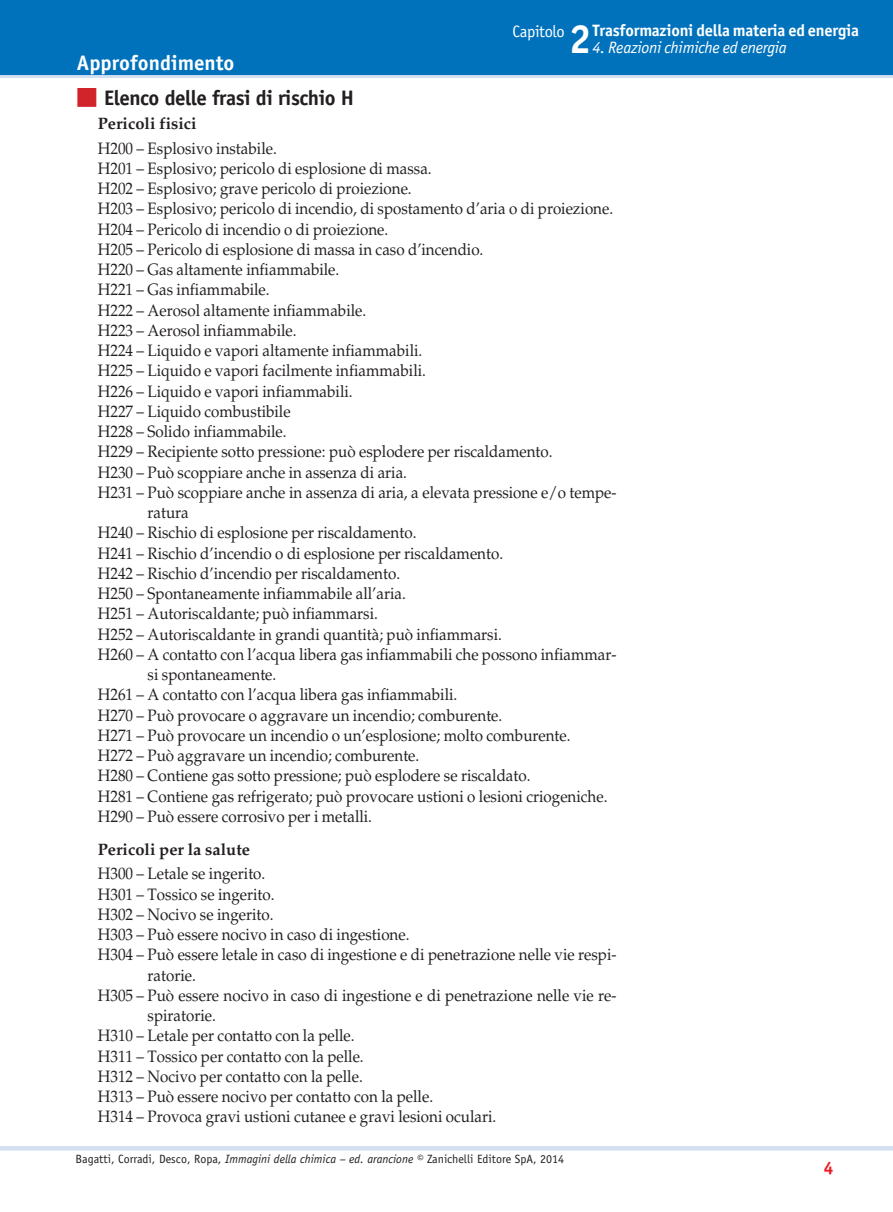
<style>
.page{position:relative;width:893px;height:1212px;background:#fff}
.page>*{position:absolute;margin:0;border:0;box-sizing:border-box;transform-origin:0 0}
.t1{font:700 40.65px "Officina Sans Std";color:#fff}
.t2{font:700 21px "Officina Sans Std";letter-spacing:-.025em;color:#231f20}
.t3{font:700 21px "Officina Sans Std";color:#fff}
.t4{font:700 18px "Officina Sans Std";color:#ee1d23}
.t5{font:16.5px "Palatino LT Std";color:#231f20;scale:.92 1}
.t6{font:700 16.5px "Officina Sans Std";letter-spacing:-.015em;color:#fff}
.t7{font:700 16.5px "Palatino LT Std";color:#231f20}
.t8{font:italic 16.5px "Officina Sans Std";letter-spacing:-.015em;color:#fff}
.t9{font:16.5px "Officina Sans Std";letter-spacing:-.02em;color:#fff}
.t10{font:12px "Officina Sans Std";color:#231f20}
.s1{font-style:italic}
</style>
<div class="page">
<div style="left:0;top:0;width:893px;height:76px;background:#0072bc"></div>
<hr style="left:0;top:75px;width:893px;height:3px;background:#d4e0f1">
<hr style="left:0;top:1146px;width:893px;height:4px;background:#d4e0f1">
<p class="t3" style="left:77px;top:50px;width:159px">Approfondimento</p>
<h1 class="t1" style="left:569px;top:14px;width:24px">2</h1>
<p class="t6" style="left:592px;top:20px;width:268px">Trasformazioni della materia ed energia</p>
<p class="t9" style="left:512px;top:22px;width:54px">Capitolo</p>
<p class="t8" style="left:592px;top:38px;width:196px">4. Reazioni chimiche ed energia</p>
<p class="t2" style="left:104px;top:84px;width:251px">Elenco delle frasi di rischio H</p>
<p class="t7" style="left:98px;top:114px;width:100px">Pericoli fisici</p>
<p class="t5" style="left:98px;top:138px;width:196px">H200 – Esplosivo instabile.</p>
<p class="t5" style="left:98px;top:158px;width:364px">H201 – Esplosivo; pericolo di esplosione di massa.</p>
<p class="t5" style="left:98px;top:179px;width:343px">H202 – Esplosivo; grave pericolo di proiezione.</p>
<p class="t5" style="left:98px;top:199px;width:562px">H203 – Esplosivo; pericolo di incendio, di spostamento d’aria o di proiezione.</p>
<p class="t5" style="left:98px;top:219px;width:317px">H204 – Pericolo di incendio o di proiezione.</p>
<p class="t5" style="left:98px;top:239px;width:421px">H205 – Pericolo di esplosione di massa in caso d’incendio.</p>
<p class="t5" style="left:98px;top:260px;width:264px">H220 – Gas altamente infiammabile.</p>
<p class="t5" style="left:98px;top:280px;width:188px">H221 – Gas infiammabile.</p>
<p class="t5" style="left:98px;top:300px;width:293px">H222 – Aerosol altamente infiammabile.</p>
<p class="t5" style="left:98px;top:320px;width:218px">H223 – Aerosol infiammabile.</p>
<p class="t5" style="left:98px;top:341px;width:354px">H224 – Liquido e vapori altamente infiammabili.</p>
<p class="t5" style="left:98px;top:361px;width:358px">H225 – Liquido e vapori facilmente infiammabili.</p>
<p class="t5" style="left:98px;top:381px;width:278px">H226 – Liquido e vapori infiammabili.</p>
<p class="t5" style="left:98px;top:401px;width:211px">H227 – Liquido combustibile</p>
<p class="t5" style="left:98px;top:422px;width:207px">H228 – Solido infiammabile.</p>
<p class="t5" style="left:98px;top:442px;width:496px">H229 – Recipiente sotto pressione: può esplodere per riscaldamento.</p>
<p class="t5" style="left:98px;top:462px;width:338px">H230 – Può scoppiare anche in assenza di aria.</p>
<p class="t5" style="left:98px;top:482px;width:565px">H231 – Può scoppiare anche in assenza di aria, a elevata pressione e/o tempe-</p>
<p class="t5" style="left:148px;top:503px;width:46px">ratura</p>
<p class="t5" style="left:98px;top:523px;width:348px">H240 – Rischio di esplosione per riscaldamento.</p>
<p class="t5" style="left:98px;top:543px;width:442px">H241 – Rischio d’incendio o di esplosione per riscaldamento.</p>
<p class="t5" style="left:98px;top:563px;width:330px">H242 – Rischio d’incendio per riscaldamento.</p>
<p class="t5" style="left:98px;top:584px;width:336px">H250 – Spontaneamente infiammabile all’aria.</p>
<p class="t5" style="left:98px;top:604px;width:306px">H251 – Autoriscaldante; può infiammarsi.</p>
<p class="t5" style="left:98px;top:624px;width:441px">H252 – Autoriscaldante in grandi quantità; può infiammarsi.</p>
<p class="t5" style="left:98px;top:644px;width:565px">H260 – A contatto con l’acqua libera gas infiammabili che possono infiammar-</p>
<p class="t5" style="left:148px;top:665px;width:141px">si spontaneamente.</p>
<p class="t5" style="left:98px;top:685px;width:392px">H261 – A contatto con l’acqua libera gas infiammabili.</p>
<p class="t5" style="left:98px;top:705px;width:441px">H270 – Può provocare o aggravare un incendio; comburente.</p>
<p class="t5" style="left:98px;top:725px;width:515px">H271 – Può provocare un incendio o un’esplosione; molto comburente.</p>
<p class="t5" style="left:98px;top:746px;width:351px">H272 – Può aggravare un incendio; comburente.</p>
<p class="t5" style="left:98px;top:766px;width:472px">H280 – Contiene gas sotto pressione; può esplodere se riscaldato.</p>
<p class="t5" style="left:98px;top:786px;width:555px">H281 – Contiene gas refrigerato; può provocare ustioni o lesioni criogeniche.</p>
<p class="t5" style="left:98px;top:806px;width:300px">H290 – Può essere corrosivo per i metalli.</p>
<p class="t7" style="left:98px;top:840px;width:154px">Pericoli per la salute</p>
<p class="t5" style="left:98px;top:864px;width:184px">H300 – Letale se ingerito.</p>
<p class="t5" style="left:98px;top:884px;width:194px">H301 – Tossico se ingerito.</p>
<p class="t5" style="left:98px;top:904px;width:192px">H302 – Nocivo se ingerito.</p>
<p class="t5" style="left:98px;top:925px;width:340px">H303 – Può essere nocivo in caso di ingestione.</p>
<p class="t5" style="left:98px;top:945px;width:565px">H304 – Può essere letale in caso di ingestione e di penetrazione nelle vie respi-</p>
<p class="t5" style="left:148px;top:965px;width:54px">ratorie.</p>
<p class="t5" style="left:98px;top:985px;width:565px">H305 – Può essere nocivo in caso di ingestione e di penetrazione nelle vie re-</p>
<p class="t5" style="left:148px;top:1006px;width:76px">spiratorie.</p>
<p class="t5" style="left:98px;top:1026px;width:281px">H310 – Letale per contatto con la pelle.</p>
<p class="t5" style="left:98px;top:1046px;width:291px">H311 – Tossico per contatto con la pelle.</p>
<p class="t5" style="left:98px;top:1066px;width:290px">H312 – Nocivo per contatto con la pelle.</p>
<p class="t5" style="left:98px;top:1087px;width:366px">H313 – Può essere nocivo per contatto con la pelle.</p>
<p class="t5" style="left:98px;top:1107px;width:435px">H314 – Provoca gravi ustioni cutanee e gravi lesioni oculari.</p>
<p class="t10" style="left:75px;top:1152px;width:490px">Bagatti, Corradi, Desco, Ropa, <span class="s1">Immagini della chimica – ed. arancione ©</span> Zanichelli Editore SpA, 2014</p>
<p class="t4" style="left:823px;top:1156px;width:12px">4</p>
</div>
